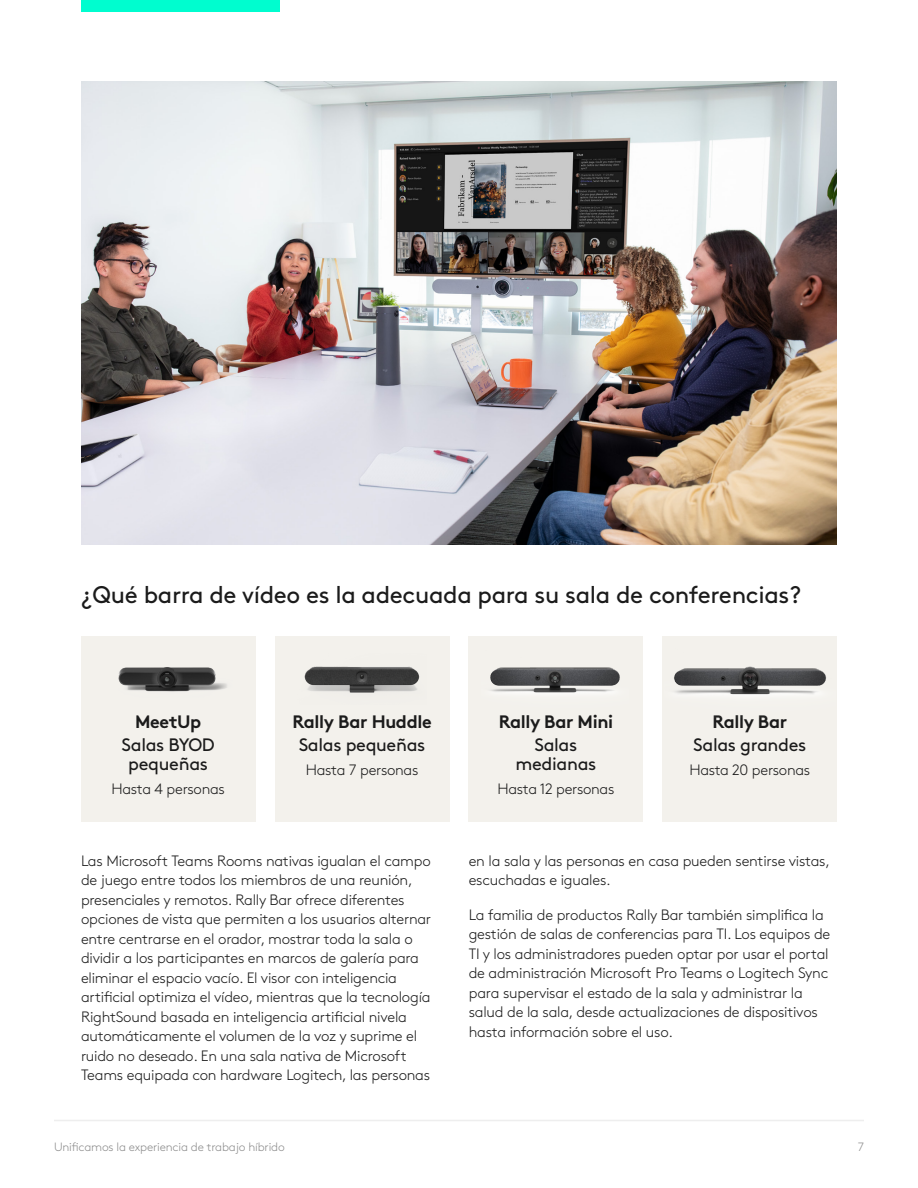
<style>
.page{position:relative;width:918px;height:1188px;background:#fff}
.page>*{position:absolute;margin:0;border:0;box-sizing:border-box;transform-origin:0 0}
.Body_copy_2{font:24px "Brown Pro";letter-spacing:-.015em;color:#1b1b1b}
.Body_copy_2-2{font:18px/19.5px "Brown Pro";letter-spacing:-.02em;color:#1b1b1b;text-align:center}
.Body_copy_2-3{font:700 18px "Brown Pro";letter-spacing:-.02em;color:#1b1b1b}
.Body_copy_2-4{font:300 15px/19.5px "Brown Pro";letter-spacing:-.015em;color:#1b1b1b}
.t1{font:300 12px "Brown Pro";letter-spacing:-.015em;color:#8d8d8d}
</style>
<div class="page">
<hr style="left:54px;top:1120px;width:810px;height:1px;background:#eee">
<div style="left:81px;top:0;width:199px;height:12px;background:#00fdcf"></div>
<div style="left:81px;top:636px;width:174px;height:186px;background:#f3f1ec"></div>
<div style="left:275px;top:636px;width:174px;height:186px;background:#f3f1ec"></div>
<div style="left:469px;top:636px;width:174px;height:186px;background:#f3f1ec"></div>
<div style="left:663px;top:636px;width:174px;height:186px;background:#f3f1ec"></div>
<img style="left:118px;top:667px;width:109px;height:25px">
<img style="left:304px;top:666px;width:116px;height:27px">
<img style="left:490px;top:667px;width:130px;height:27px">
<img style="left:674px;top:666px;width:153px;height:31px">
<img style="left:81px;top:81px;width:756px;height:463px">
<p class="Body_copy_2" style="left:81px;top:576px;width:722px">¿Qué barra de vídeo es la adecuada para su sala de conferencias?</p>
<p class="Body_copy_2-3" style="left:135px;top:707px;width:68px">MeetUp</p>
<p class="Body_copy_2-2" style="left:122px;top:733px;width:95px">Salas BYOD pequeñas</p>
<p class="Body_copy_2-4" style="left:111px;top:778px;width:115px">Hasta 4 personas</p>
<p class="Body_copy_2-3" style="left:292px;top:707px;width:141px">Rally Bar Huddle</p>
<p class="Body_copy_2-2" style="left:299px;top:733px;width:128px">Salas pequeñas</p>
<p class="Body_copy_2-4" style="left:306px;top:759px;width:114px">Hasta 7 personas</p>
<p class="Body_copy_2-3" style="left:499px;top:707px;width:116px">Rally Bar Mini</p>
<p class="Body_copy_2-2" style="left:515px;top:733px;width:82px">Salas medianas</p>
<p class="Body_copy_2-4" style="left:497px;top:778px;width:118px">Hasta 12 personas</p>
<p class="Body_copy_2-3" style="left:712px;top:707px;width:76px">Rally Bar</p>
<p class="Body_copy_2-2" style="left:693px;top:733px;width:115px">Salas grandes</p>
<p class="Body_copy_2-4" style="left:689px;top:759px;width:122px">Hasta 20 personas</p>
<p class="Body_copy_2-4" style="left:81px;top:849px;width:352px">Las Microsoft Teams Rooms nativas igualan el campo de juego entre todos los miembros de una reunión, presenciales y remotos. Rally Bar ofrece diferentes opciones de vista que permiten a los usuarios alternar entre centrarse en el orador, mostrar toda la sala o dividir a los participantes en marcos de galería para eliminar el espacio vacío. El visor con inteligencia artificial optimiza el vídeo, mientras que la tecnología RightSound basada en inteligencia artificial nivela automáticamente el volumen de la voz y suprime el ruido no deseado. En una sala nativa de Microsoft Teams equipada con hardware Logitech, las personas</p>
<p class="Body_copy_2-4" style="left:469px;top:849px;width:363px">en la sala y las personas en casa pueden sentirse vistas, escuchadas e iguales.</p>
<p class="Body_copy_2-4" style="left:469px;top:903px;width:363px">La familia de productos Rally Bar también simplifica la gestión de salas de conferencias para TI. Los equipos de TI y los administradores pueden optar por usar el portal de administración Microsoft Pro Teams o Logitech Sync para supervisar el estado de la sala y administrar la salud de la sala, desde actualizaciones de dispositivos hasta información sobre el uso.</p>
<p class="t1" style="left:54px;top:1137px;width:232px">Unificamos la experiencia de trabajo híbrido</p>
<p class="t1" style="left:858px;top:1137px;width:8px">7</p>
</div>
